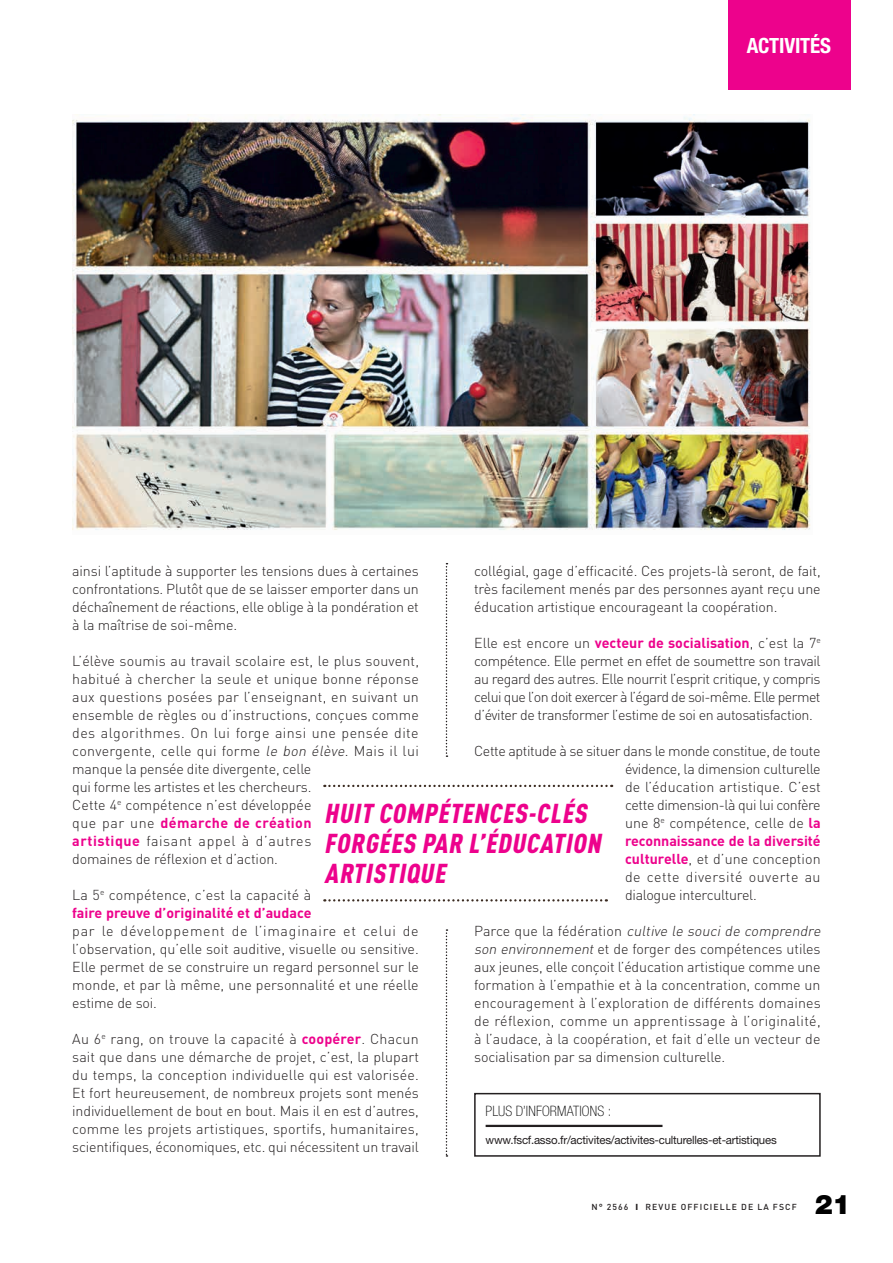
<style>
.page{position:relative;width:893px;height:1263px;background:#fff}
.page>*{position:absolute;margin:0;border:0;box-sizing:border-box;transform-origin:0 0}
.t1{font:italic 900 27px/30px "DIN Cond";color:#ed028c}
.t2{font:900 27px "Helvetica Neue LT Std";color:#010101}
.t3{font:700 condensed 21px "Helvetica Neue LT Std";letter-spacing:-.01em;color:#fff}
.t4{font:100 condensed 14.4px "Helvetica Neue LT Std";letter-spacing:.01em;color:#010101}
.t5{font:300 14.25px/18px "DIN Pro";letter-spacing:-.005em;color:#231f20;text-align:justify}
.t6{font:700 14.25px/18px "DIN Pro";color:#ed028c}
.t7{font:11.4px "Helvetica Neue LT Std";letter-spacing:-.02em;color:#231f20}
.t8{font:500 8.7px "DIN Pro";letter-spacing:.125em;color:#231f20}
.s1{font-weight:700;color:#ed028c}
.s2{font-style:italic}
.s3{font-weight:300;color:#231f20}
.s4{font-weight:900}
</style>
<div class="page">
<div style="left:728px;top:0;width:122px;height:89px;background:#ed028c"></div>
<div style="left:474px;top:1093px;width:347px;height:64px;border:2px solid #231f20"></div>
<hr style="left:486px;top:1125px;width:176px;height:2px;background:#231f20">
<svg style="left:446px;top:563px;width:1px;height:194px"></svg>
<svg style="left:446px;top:929px;width:1px;height:228px"></svg>
<svg style="left:324px;top:785px;width:288px;height:2px"></svg>
<svg style="left:324px;top:899px;width:283px;height:2px"></svg>
<img style="left:72px;top:115px;width:739px;height:415px">
<h2 class="t3" style="left:747px;top:33px;width:86px">ACTIVITÉS</h2>
<p class="t5" style="left:474px;top:561px;width:348px">collégial, gage d’efficacité. Ces projets-là seront, de fait, très facilement menés par des personnes ayant reçu une éducation artistique encourageant la coopération.</p>
<p class="t5" style="left:474px;top:633px;width:348px">Elle est encore un <span class="s1">vecteur de socialisation</span>, c’est la 7<sup>e </sup>compétence. Elle permet en effet de soumettre son travail au regard des autres. Elle nourrit l’esprit critique, y compris celui que l’on doit exercer à l’égard de soi-même. Elle permet d’éviter de transformer l’estime de soi en autosatisfaction.</p>
<p class="t5" style="left:625px;top:741px;width:197px;text-indent:-151px">Cette aptitude à se situer dans le monde constitue, de toute évidence, la dimension culturelle de l’éducation artistique. C’est cette dimension-là qui lui confère une 8<sup>e</sup> compétence, celle de <span class="s1">la reconnaissance de la diversité culturelle</span>, et d’une conception de cette diversité ouverte au dialogue interculturel.</p>
<p class="t5" style="left:474px;top:921px;width:351px;text-align:left">Pa rce q u e la fé d é ra t i o n <span class="s2">cultive le souci de comprendre son environnement</span>et de forger des compétences utiles aux jeunes, elle conçoit l’éducation artistique comme une formation à l’empathie et à la concentration, comme un encouragement à l’exploration de différents domaines de réflexion, comme un apprentissage à l’originalité, à l’audace, à la coopération, et fait d’elle un vecteur de socialisation par sa dimension culturelle.</p>
<p class="t5" style="left:72px;top:561px;width:348px">ainsi l’aptitude à supporter les tensions dues à certaines confrontations. Plutôt que de se laisser emporter dans un déchaînement de réactions, elle oblige à la pondération et à la maîtrise de soi-même.</p>
<p class="t5" style="left:72px;top:651px;width:348px;text-align:left">L’élève soumis au travail scolaire est, le plus souvent, habitué à chercher la seule et unique bonne réponse aux questions posées par l’enseignant, en suivant un ensemble de règles ou d’instructions, conçues comme des algorithmes. On lui forge ainsi une pensée dite convergente, celle qui forme <span class="s2">le bon élève</span>. Mais il lui manque la pensée dite divergente, celle<br>qui forme les artistes et les chercheurs.<br>Cette 4<sup>e</sup> compétence n’est développée<br>que par une <span class="s1">démarche de création<br>artistique</span> faisant appel à d’autres<br>domaines de réflexion et d’action.</p>
<p class="t6" style="left:72px;top:885px;width:241px"><span class="s3">La 5</span><sup>e</sup> <span class="s3">compétence, c’est la capacité à </span>faire preuve d’originalité et d’audace</p>
<p class="t5" style="left:72px;top:921px;width:348px">par le développement de l’imaginaire et celui de l’observation, qu’elle soit auditive, visuelle ou sensitive.<br>Elle permet de se construire un regard personnel sur le monde, et par là même, une personnalité et une réelle estime de soi.</p>
<p class="t5" style="left:72px;top:1029px;width:348px">Au 6<sup>e</sup> rang, on trouve la capacité à <span class="s1">coopérer</span>. Chacun sait que dans une démarche de projet, c’est, la plupart du temps, la conception individuelle qui est valorisée.<br>Et fort heureusement, de nombreux projets sont menés individuellement de bout en bout. Mais il en est d’autres, comme les projets artistiques, sportifs, humanitaires, scientifiques, économiques, etc. qui nécessitent un travail</p>
<h1 class="t1" style="left:324px;top:797px;width:283px">HUIT COMPÉTENCES-CLÉS<br>FORGÉES PAR L’ÉDUCATION<br>ARTISTIQUE</h1>
<p class="t4" style="left:486px;top:1103px;width:127px">PLUS D’INFORMATIONS :</p>
<p class="t7" style="left:486px;top:1133px;width:293px">www.fscf.asso.fr/activites/activites-culturelles-et-artistiques</p>
<p class="t8" style="left:592px;top:1201px;width:207px">N° 2566 <span class="s4">I</span> REVUE OFFICIELLE DE LA FSCF</p>
<h1 class="t2" style="left:815px;top:1188px;width:37px">21</h1>
</div>
